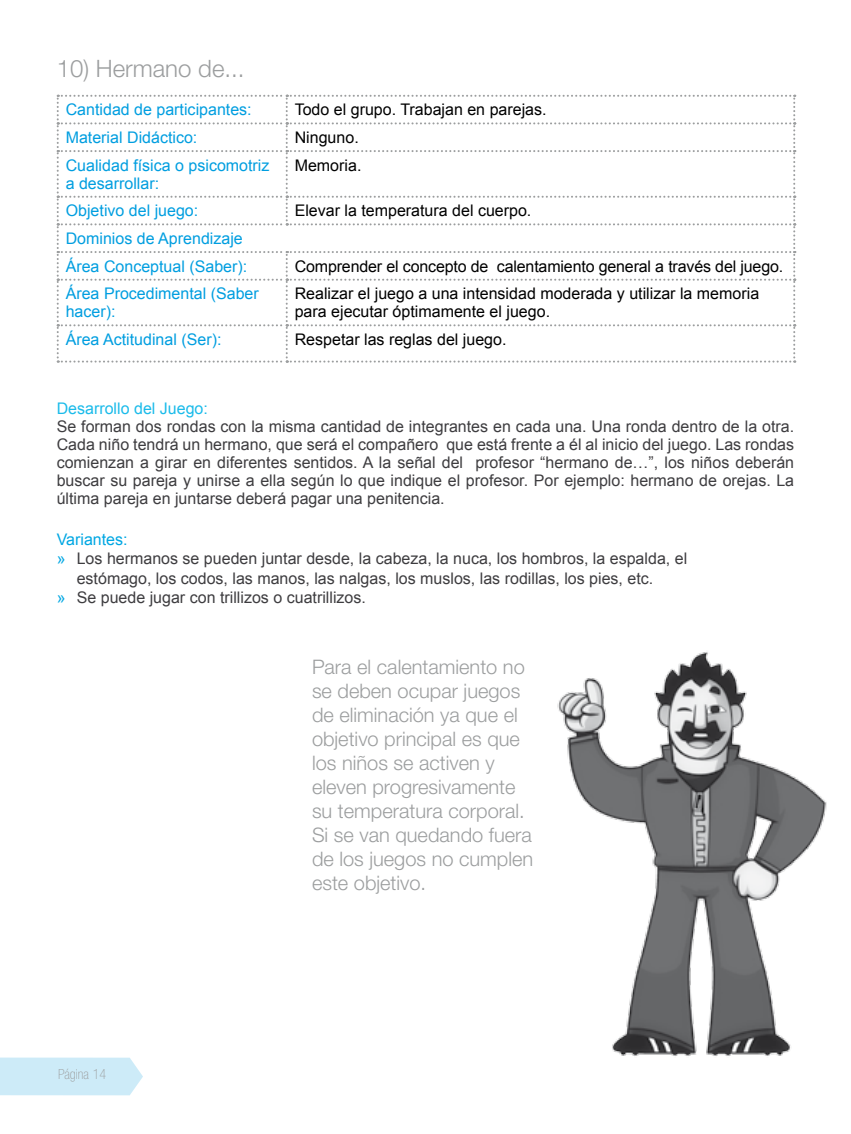
<style>
.page{position:relative;width:851px;height:1134px;background:#fff}
.page>*{position:absolute;margin:0;border:0;box-sizing:border-box;transform-origin:0 0}
.t1{font:300 24px "Helvetica Neue LT Std";color:#9c9e9f}
.t2{font:300 20px/24px "Helvetica Neue LT Std";color:#9c9e9f}
.t3{font:16px/18px "Arial";color:#3e3d40;text-align:justify}
.t4{font:16px/18px "Arial";color:#000}
.t5{font:16px/18px "Arial";color:#009ee0}
.t6{font:16px "Arial";color:#1bbbea}
.t7{font:16px "Arial";color:#00a7e3}
.t8{font:100 condensed 14px "Helvetica Neue LT Std";color:#9c9e9f}
.s1{color:#00a7e3}
</style>
<div class="page">
<svg style="left:0;top:1057px;width:143px;height:38px"></svg>
<svg style="left:57px;top:95px;width:738px;height:268px"></svg>
<img style="left:557px;top:652px;width:270px;height:404px">
<h1 class="t1" style="left:57px;top:53px;width:189px">10) Hermano de...</h1>
<p class="t5" style="left:66px;top:101px;width:187px">Cantidad de participantes:</p>
<p class="t4" style="left:295px;top:101px;width:253px">Todo el grupo. Trabajan en parejas.</p>
<p class="t5" style="left:66px;top:129px;width:133px">Material Didáctico:</p>
<p class="t4" style="left:295px;top:129px;width:66px">Ninguno.</p>
<p class="t5" style="left:66px;top:156px;width:205px">Cualidad física o psicomotriz a desarrollar:</p>
<p class="t4" style="left:295px;top:156px;width:68px">Memoria.</p>
<p class="t5" style="left:66px;top:202px;width:134px">Objetivo del juego:</p>
<p class="t4" style="left:295px;top:202px;width:238px">Elevar la temperatura del cuerpo.</p>
<p class="t5" style="left:66px;top:225px;width:183px;line-height:27.6px">Dominios de Aprendizaje<br>Área Conceptual (Saber):</p>
<p class="t4" style="left:295px;top:257px;width:490px">Comprender el concepto de calentamiento general a través del juego.</p>
<p class="t5" style="left:66px;top:285px;width:194px">Área Procedimental (Saber hacer):</p>
<p class="t4" style="left:295px;top:285px;width:466px">Realizar el juego a una intensidad moderada y utilizar la memoria para ejecutar óptimamente el juego.</p>
<p class="t5" style="left:66px;top:331px;width:157px">Área Actitudinal (Ser):</p>
<p class="t4" style="left:295px;top:331px;width:213px">Respetar las reglas del juego.</p>
<p class="t6" style="left:57px;top:398px;width:153px">Desarrollo del Juego:</p>
<p class="t3" style="left:57px;top:418px;width:738px">Se forman dos rondas con la misma cantidad de integrantes en cada una. Una ronda dentro de la otra.<br>Cada niño tendrá un hermano, que será el compañero que está frente a él al inicio del juego. Las rondas comienzan a girar en diferentes sentidos. A la señal del profesor “hermano de…”, los niños deberán buscar su pareja y unirse a ella según lo que indique el profesor. Por ejemplo: hermano de orejas. La última pareja en juntarse deberá pagar una penitencia.</p>
<p class="t7" style="left:57px;top:529px;width:72px">Variantes:</p>
<p class="t3" style="left:57px;top:550px;width:632px"><span class="s1">»</span> Los hermanos se pueden juntar desde, la cabeza, la nuca, los hombros, la espalda, el</p>
<p class="t3" style="left:77px;top:569px;width:578px">estómago, los codos, las manos, las nalgas, los muslos, las rodillas, los pies, etc.</p>
<p class="t3" style="left:57px;top:588px;width:310px"><span class="s1">»</span> Se puede jugar con trillizos o cuatrillizos.</p>
<p class="t8" style="left:58px;top:1066px;width:50px">Página 14</p>
<p class="t2" style="left:312px;top:654px;width:223px">Para el calentamiento no se deben ocupar juegos de eliminación ya que el objetivo principal es que los niños se activen y eleven progresivamente su temperatura corporal.<br>Si se van quedando fuera de los juegos no cumplen este objetivo.</p>
</div>
